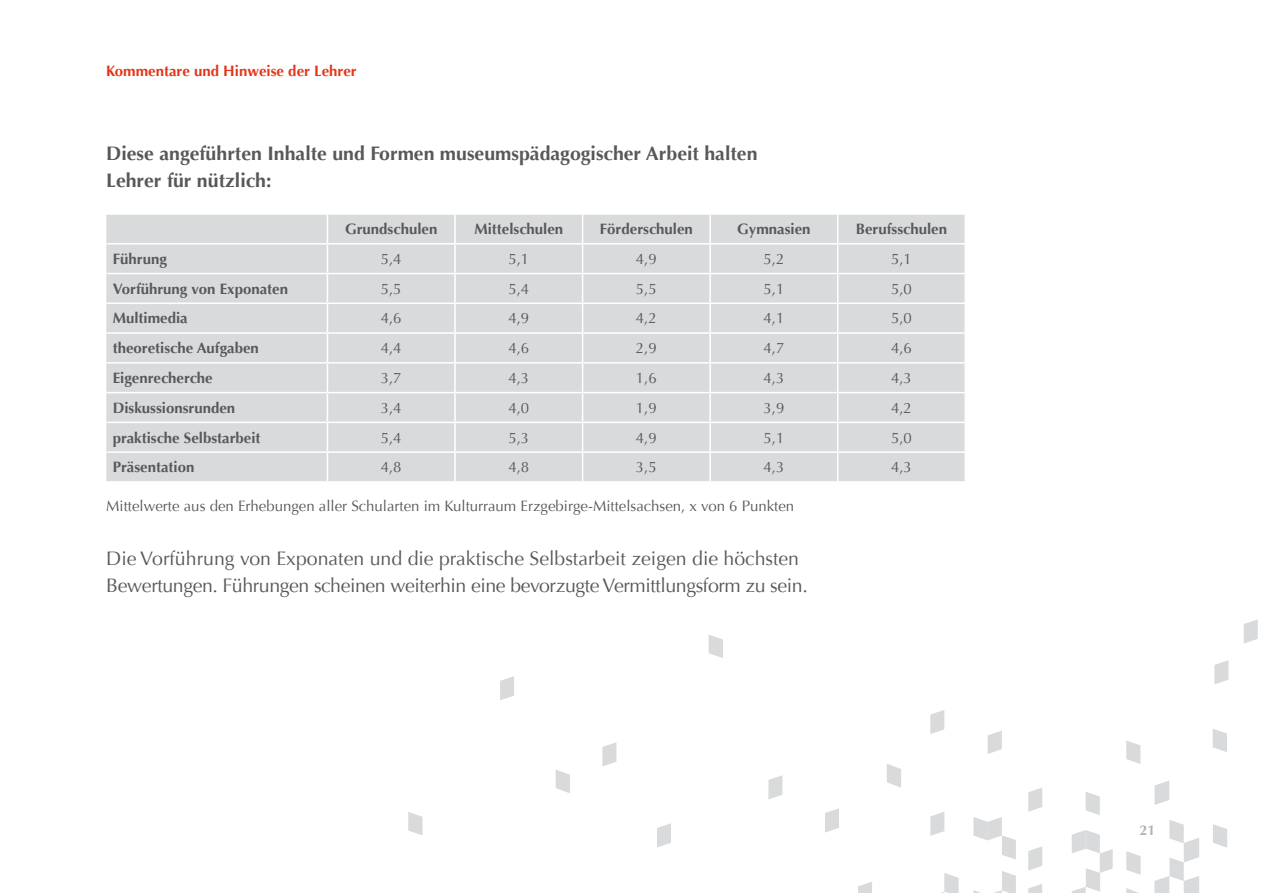
<style>
.page{position:relative;width:1263px;height:893px;background:#fff}
.page>*{position:absolute;margin:0;border:0;box-sizing:border-box;transform-origin:0 0}
.t1{font:19.5px/27px "Optima";letter-spacing:-.02em;color:#58585a}
.t2{font:700 19.5px/27px "Optima";color:#58585a}
.t3{font:15px "Optima";color:#58585a}
.t4{font:700 15px "Optima";color:#58585a}
.t5{font:700 15px "Optima";color:#e53517}
.t6{font:700 14.25px "Optima";color:#b1b3b4}
</style>
<div class="page">
<div style="left:106px;top:215px;width:858px;height:266px;background:#d9dadb"></div>
<hr style="left:454px;top:215px;width:2px;height:28px;background:#fff">
<hr style="left:709px;top:215px;width:2px;height:28px;background:#fff">
<hr style="left:106px;top:243px;width:221px;height:2px;background:#fff">
<hr style="left:327px;top:243px;width:128px;height:2px;background:#fff">
<hr style="left:455px;top:243px;width:128px;height:2px;background:#fff">
<hr style="left:454px;top:245px;width:2px;height:28px;background:#fff">
<hr style="left:583px;top:243px;width:127px;height:2px;background:#fff">
<hr style="left:710px;top:243px;width:128px;height:2px;background:#fff">
<hr style="left:709px;top:245px;width:2px;height:28px;background:#fff">
<hr style="left:838px;top:243px;width:128px;height:2px;background:#fff">
<hr style="left:106px;top:273px;width:221px;height:1px;background:#fff">
<hr style="left:327px;top:273px;width:128px;height:1px;background:#fff">
<hr style="left:455px;top:273px;width:128px;height:1px;background:#fff">
<hr style="left:454px;top:274px;width:2px;height:29px;background:#fff">
<hr style="left:583px;top:273px;width:127px;height:1px;background:#fff">
<hr style="left:710px;top:273px;width:128px;height:1px;background:#fff">
<hr style="left:709px;top:274px;width:2px;height:29px;background:#fff">
<hr style="left:838px;top:273px;width:128px;height:1px;background:#fff">
<hr style="left:106px;top:303px;width:221px;height:1px;background:#fff">
<hr style="left:327px;top:303px;width:128px;height:1px;background:#fff">
<hr style="left:455px;top:303px;width:128px;height:1px;background:#fff">
<hr style="left:454px;top:304px;width:2px;height:28px;background:#fff">
<hr style="left:583px;top:303px;width:127px;height:1px;background:#fff">
<hr style="left:710px;top:303px;width:128px;height:1px;background:#fff">
<hr style="left:709px;top:304px;width:2px;height:28px;background:#fff">
<hr style="left:838px;top:303px;width:128px;height:1px;background:#fff">
<hr style="left:106px;top:332px;width:221px;height:2px;background:#fff">
<hr style="left:327px;top:332px;width:128px;height:2px;background:#fff">
<hr style="left:455px;top:332px;width:128px;height:2px;background:#fff">
<hr style="left:454px;top:334px;width:2px;height:28px;background:#fff">
<hr style="left:583px;top:332px;width:127px;height:2px;background:#fff">
<hr style="left:710px;top:332px;width:128px;height:2px;background:#fff">
<hr style="left:709px;top:334px;width:2px;height:28px;background:#fff">
<hr style="left:838px;top:332px;width:128px;height:2px;background:#fff">
<hr style="left:106px;top:362px;width:221px;height:2px;background:#fff">
<hr style="left:327px;top:362px;width:128px;height:2px;background:#fff">
<hr style="left:455px;top:362px;width:128px;height:2px;background:#fff">
<hr style="left:454px;top:364px;width:2px;height:28px;background:#fff">
<hr style="left:583px;top:362px;width:127px;height:2px;background:#fff">
<hr style="left:710px;top:362px;width:128px;height:2px;background:#fff">
<hr style="left:709px;top:364px;width:2px;height:28px;background:#fff">
<hr style="left:838px;top:362px;width:128px;height:2px;background:#fff">
<hr style="left:106px;top:392px;width:221px;height:1px;background:#fff">
<hr style="left:327px;top:392px;width:128px;height:1px;background:#fff">
<hr style="left:455px;top:392px;width:128px;height:1px;background:#fff">
<hr style="left:454px;top:393px;width:2px;height:29px;background:#fff">
<hr style="left:583px;top:392px;width:127px;height:1px;background:#fff">
<hr style="left:710px;top:392px;width:128px;height:1px;background:#fff">
<hr style="left:709px;top:393px;width:2px;height:29px;background:#fff">
<hr style="left:838px;top:392px;width:128px;height:1px;background:#fff">
<hr style="left:106px;top:422px;width:221px;height:1px;background:#fff">
<hr style="left:327px;top:422px;width:128px;height:1px;background:#fff">
<hr style="left:455px;top:422px;width:128px;height:1px;background:#fff">
<hr style="left:454px;top:423px;width:2px;height:28px;background:#fff">
<hr style="left:583px;top:422px;width:127px;height:1px;background:#fff">
<hr style="left:710px;top:422px;width:128px;height:1px;background:#fff">
<hr style="left:709px;top:423px;width:2px;height:28px;background:#fff">
<hr style="left:838px;top:422px;width:128px;height:1px;background:#fff">
<hr style="left:106px;top:451px;width:221px;height:2px;background:#fff">
<hr style="left:327px;top:451px;width:128px;height:2px;background:#fff">
<svg style="left:327px;top:215px;width:1px;height:266px"></svg>
<hr style="left:455px;top:451px;width:128px;height:2px;background:#fff">
<hr style="left:454px;top:453px;width:2px;height:28px;background:#fff">
<hr style="left:583px;top:451px;width:127px;height:2px;background:#fff">
<svg style="left:582px;top:215px;width:1px;height:266px"></svg>
<hr style="left:710px;top:451px;width:128px;height:2px;background:#fff">
<hr style="left:709px;top:453px;width:2px;height:28px;background:#fff">
<hr style="left:838px;top:451px;width:128px;height:2px;background:#fff">
<svg style="left:837px;top:215px;width:1px;height:266px"></svg>
<svg style="left:1214px;top:660px;width:14px;height:24px"></svg>
<svg style="left:768px;top:775px;width:14px;height:24px"></svg>
<svg style="left:500px;top:676px;width:14px;height:24px"></svg>
<svg style="left:1126px;top:851px;width:14px;height:24px"></svg>
<svg style="left:709px;top:635px;width:14px;height:23px"></svg>
<svg style="left:1213px;top:824px;width:14px;height:24px"></svg>
<svg style="left:1213px;top:729px;width:14px;height:23px"></svg>
<svg style="left:1126px;top:740px;width:14px;height:24px"></svg>
<svg style="left:930px;top:812px;width:14px;height:24px"></svg>
<svg style="left:930px;top:710px;width:14px;height:24px"></svg>
<svg style="left:973px;top:890px;width:8px;height:3px"></svg>
<svg style="left:1028px;top:884px;width:14px;height:9px"></svg>
<svg style="left:1028px;top:846px;width:14px;height:24px"></svg>
<svg style="left:1028px;top:788px;width:14px;height:24px"></svg>
<svg style="left:858px;top:882px;width:14px;height:11px"></svg>
<svg style="left:825px;top:808px;width:14px;height:24px"></svg>
<svg style="left:602px;top:742px;width:14px;height:24px"></svg>
<svg style="left:657px;top:823px;width:14px;height:24px"></svg>
<svg style="left:556px;top:769px;width:14px;height:24px"></svg>
<svg style="left:887px;top:764px;width:14px;height:24px"></svg>
<svg style="left:408px;top:812px;width:14px;height:23px"></svg>
<svg style="left:1154px;top:820px;width:45px;height:73px"></svg>
<svg style="left:1154px;top:781px;width:15px;height:24px"></svg>
<svg style="left:1244px;top:619px;width:14px;height:24px"></svg>
<svg style="left:1085px;top:792px;width:15px;height:23px"></svg>
<svg style="left:1072px;top:830px;width:41px;height:63px"></svg>
<svg style="left:941px;top:873px;width:17px;height:20px"></svg>
<svg style="left:994px;top:871px;width:22px;height:22px"></svg>
<svg style="left:973px;top:817px;width:43px;height:42px"></svg>
<svg style="left:987px;top:731px;width:15px;height:23px"></svg>
<svg style="left:1126px;top:888px;width:12px;height:5px"></svg>
<p class="t5" style="left:106px;top:62px;width:252px">Kommentare und Hinweise der Lehrer</p>
<h1 class="t2" style="left:106px;top:140px;width:653px">Diese angeführten Inhalte und Formen museumspädagogischer Arbeit halten<br>Lehrer für nützlich:</h1>
<p class="t4" style="left:345px;top:220px;width:94px">Grundschulen</p>
<p class="t4" style="left:474px;top:220px;width:90px">Mittelschulen</p>
<p class="t4" style="left:600px;top:220px;width:95px">Förderschulen</p>
<p class="t4" style="left:737px;top:220px;width:75px">Gymnasien</p>
<p class="t4" style="left:856px;top:220px;width:93px">Berufsschulen</p>
<p class="t4" style="left:113px;top:250px;width:56px">Führung</p>
<p class="t3" style="left:381px;top:250px;width:22px">5,4</p>
<p class="t3" style="left:508px;top:250px;width:22px">5,1</p>
<p class="t3" style="left:636px;top:250px;width:22px">4,9</p>
<p class="t3" style="left:763px;top:250px;width:22px">5,2</p>
<p class="t3" style="left:891px;top:250px;width:22px">5,1</p>
<p class="t4" style="left:113px;top:280px;width:177px">Vorführung von Exponaten</p>
<p class="t3" style="left:381px;top:280px;width:22px">5,5</p>
<p class="t3" style="left:508px;top:280px;width:22px">5,4</p>
<p class="t3" style="left:636px;top:280px;width:22px">5,5</p>
<p class="t3" style="left:763px;top:280px;width:22px">5,1</p>
<p class="t3" style="left:891px;top:280px;width:22px">5,0</p>
<p class="t4" style="left:113px;top:310px;width:77px">Multimedia</p>
<p class="t3" style="left:381px;top:310px;width:22px">4,6</p>
<p class="t3" style="left:508px;top:310px;width:22px">4,9</p>
<p class="t3" style="left:636px;top:310px;width:22px">4,2</p>
<p class="t3" style="left:763px;top:310px;width:22px">4,1</p>
<p class="t3" style="left:891px;top:310px;width:22px">5,0</p>
<p class="t4" style="left:113px;top:339px;width:148px">theoretische Aufgaben</p>
<p class="t3" style="left:381px;top:339px;width:22px">4,4</p>
<p class="t3" style="left:508px;top:339px;width:22px">4,6</p>
<p class="t3" style="left:636px;top:339px;width:22px">2,9</p>
<p class="t3" style="left:763px;top:339px;width:22px">4,7</p>
<p class="t3" style="left:891px;top:339px;width:22px">4,6</p>
<p class="t4" style="left:113px;top:369px;width:102px">Eigenrecherche</p>
<p class="t3" style="left:381px;top:369px;width:22px">3,7</p>
<p class="t3" style="left:508px;top:369px;width:22px">4,3</p>
<p class="t3" style="left:636px;top:369px;width:22px">1,6</p>
<p class="t3" style="left:763px;top:369px;width:22px">4,3</p>
<p class="t3" style="left:891px;top:369px;width:22px">4,3</p>
<p class="t4" style="left:113px;top:399px;width:124px">Diskussionsrunden</p>
<p class="t3" style="left:381px;top:399px;width:22px">3,4</p>
<p class="t3" style="left:508px;top:399px;width:22px">4,0</p>
<p class="t3" style="left:636px;top:399px;width:22px">1,9</p>
<p class="t3" style="left:763px;top:399px;width:22px">3,9</p>
<p class="t3" style="left:891px;top:399px;width:22px">4,2</p>
<p class="t4" style="left:113px;top:429px;width:149px">praktische Selbstarbeit</p>
<p class="t3" style="left:381px;top:429px;width:22px">5,4</p>
<p class="t3" style="left:508px;top:429px;width:22px">5,3</p>
<p class="t3" style="left:636px;top:429px;width:22px">4,9</p>
<p class="t3" style="left:763px;top:429px;width:22px">5,1</p>
<p class="t3" style="left:891px;top:429px;width:22px">5,0</p>
<p class="t4" style="left:113px;top:458px;width:83px">Präsentation</p>
<p class="t3" style="left:381px;top:458px;width:22px">4,8</p>
<p class="t3" style="left:508px;top:458px;width:22px">4,8</p>
<p class="t3" style="left:636px;top:458px;width:22px">3,5</p>
<p class="t3" style="left:763px;top:458px;width:22px">4,3</p>
<p class="t3" style="left:891px;top:458px;width:22px">4,3</p>
<p class="t3" style="left:106px;top:497px;width:689px">Mittelwerte aus den Erhebungen aller Schularten im Kulturraum Erzgebirge-Mittelsachsen, x von 6 Punkten</p>
<h1 class="t1" style="left:106px;top:545px;width:703px">Die Vorführung von Exponaten und die praktische Selbstarbeit zeigen die höchsten<br>Bewertungen. Führungen scheinen weiterhin eine bevorzugte Vermittlungsform zu sein.</h1>
<p class="t6" style="left:1139px;top:822px;width:17px">21</p>
</div>
